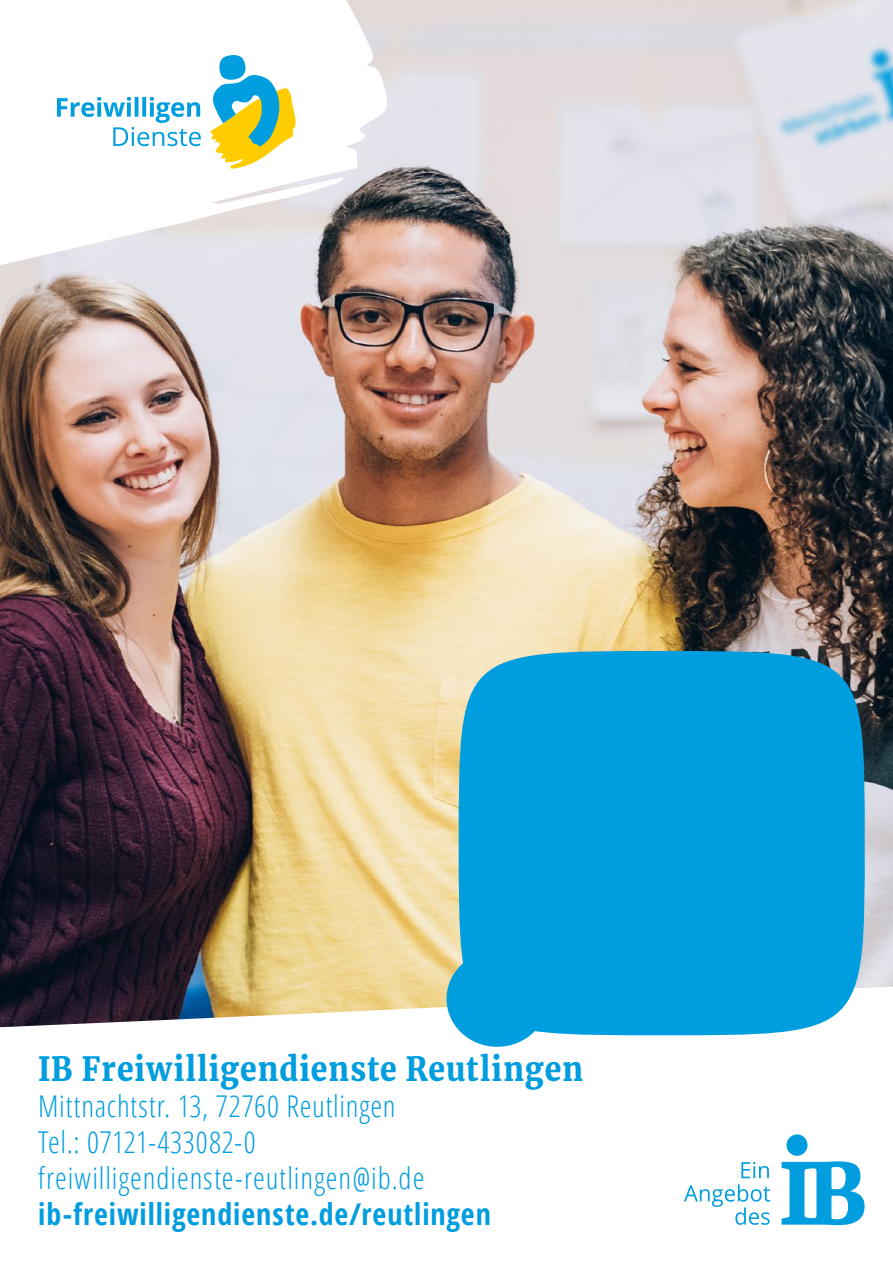
<style>
.page{position:relative;width:893px;height:1263px;background:#fff}
.page>*{position:absolute;margin:0;border:0;box-sizing:border-box;transform-origin:0 0}
.t1{font:900 33px "Merriweather";letter-spacing:.035em;color:#009ddf;scale:.91 1}
.t2{font:300 condensed 30px/36px "Open Sans";letter-spacing:.03em;color:#009ddf}
.t3{font:700 condensed 30px "Open Sans";letter-spacing:.03em;color:#009ddf}
</style>
<div class="page">
<img style="left:0;top:0;width:893px;height:979px">
<svg style="left:0;top:979px;width:893px;height:247px"></svg>
<svg style="left:0;top:0;width:388px;height:279px"></svg>
<div style="left:459px;top:651px;width:406px;height:384px;background:#009ddf;border-radius:50%"></div>
<div style="left:446px;top:951px;width:102px;height:96px;background:#009ddf;border-radius:50%"></div>
<svg style="left:57px;top:97px;width:144px;height:49px"></svg>
<svg style="left:210px;top:54px;width:86px;height:115px"></svg>
<svg style="left:781px;top:1134px;width:84px;height:91px"></svg>
<svg style="left:741px;top:1162px;width:28px;height:16px"></svg>
<svg style="left:684px;top:1184px;width:86px;height:41px"></svg>
<p class="t1" style="left:38px;top:1046px;width:600px">IB Freiwilligendienste Reutlingen</p>
<p class="t2" style="left:38px;top:1087px;width:388px">Mittnachtstr. 13, 72760 Reutlingen<br>Tel.: 07121-433082-0 freiwilligendienste-reutlingen@ib.de</p>
<p class="t3" style="left:38px;top:1193px;width:454px">ib-freiwilligendienste.de/reutlingen</p>
</div>
